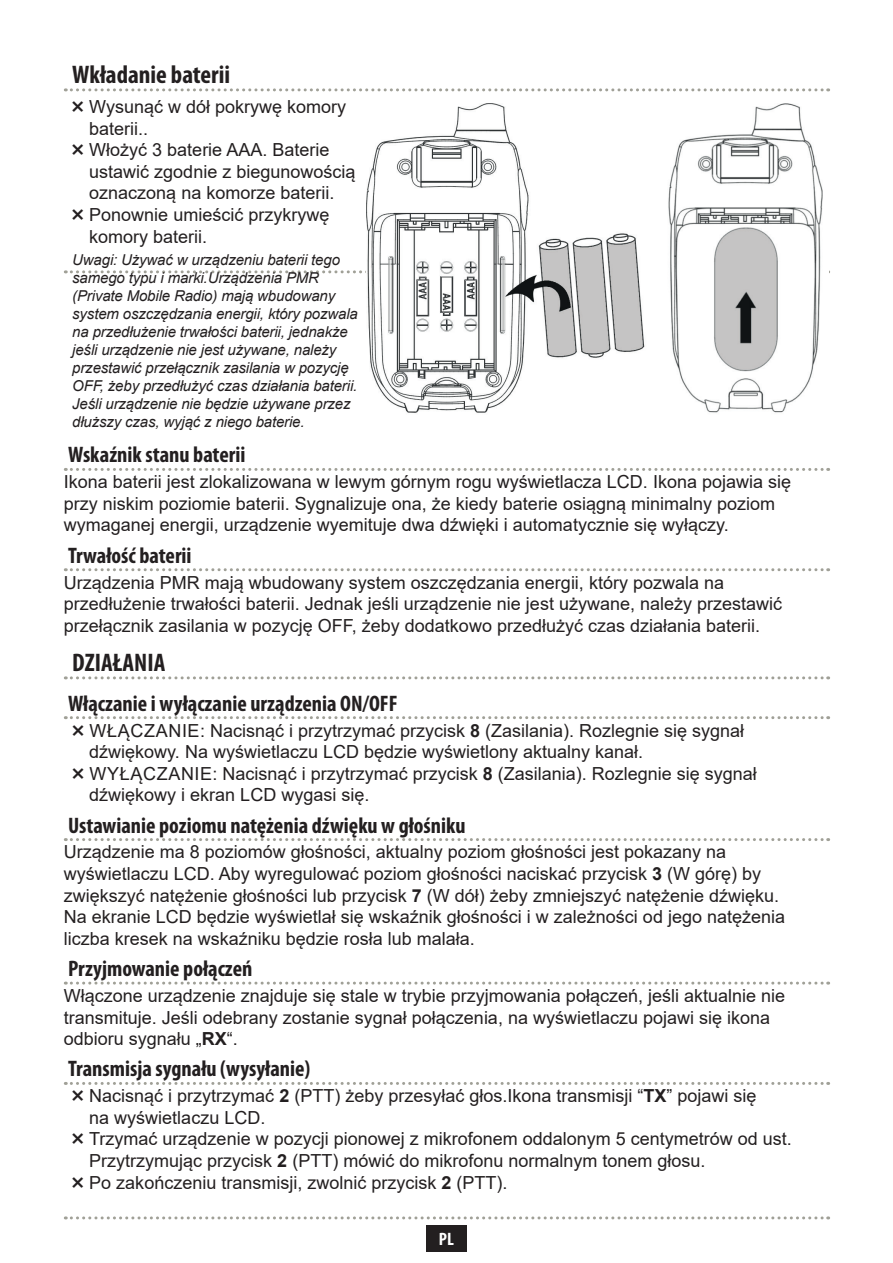
<style>
.page{position:relative;width:893px;height:1263px;background:#fff}
.page>*{position:absolute;margin:0;border:0;box-sizing:border-box;transform-origin:0 0}
.t1{font:700 condensed 25.5px "Myriad Pro";color:#231f20}
.t2{font:700 condensed 22.5px "Myriad Pro";color:#231f20}
.t3{font:18px/21.6px "Arial";color:#231f20}
.t4{font:700 condensed 18px "Myriad Pro";color:#fff}
.t5{font:italic 15px/18px "Arial";letter-spacing:-.01em;color:#231f20}
.s1{font-weight:700}
</style>
<div class="page">
<div style="left:426px;top:1225px;width:41px;height:27px;background:#231f20"></div>
<svg style="left:65px;top:88px;width:764px;height:3px"></svg>
<svg style="left:65px;top:270px;width:301px;height:3px"></svg>
<svg style="left:65px;top:468px;width:764px;height:3px"></svg>
<svg style="left:65px;top:568px;width:764px;height:3px"></svg>
<svg style="left:65px;top:676px;width:764px;height:3px"></svg>
<svg style="left:65px;top:838px;width:764px;height:3px"></svg>
<svg style="left:65px;top:981px;width:764px;height:3px"></svg>
<svg style="left:65px;top:1216px;width:764px;height:3px"></svg>
<img style="left:366px;top:103px;width:457px;height:310px">
<svg style="left:65px;top:716px;width:764px;height:4px"></svg>
<svg style="left:65px;top:1082px;width:764px;height:3px"></svg>
<h1 class="t1" style="left:72px;top:58px;width:159px">Wkładanie baterii</h1>
<p class="t3" style="left:89px;top:96px;width:268px">Wysunąć w dół pokrywę komory baterii..<br>Włożyć 3 baterie AAA. Baterie ustawić zgodnie z biegunowością oznaczoną na komorze baterii.<br>Ponownie umieścić przykrywę komory baterii.</p>
<p class="t5" style="left:72px;top:251px;width:287px">Uwagi: Używać w urządzeniu baterii tego samego typu i marki.Urządzenia PMR (Private Mobile Radio) mają wbudowany system oszczędzania energii, który pozwala na przedłużenie trwałości baterii, jednakże jeśli urządzenie nie jest używane, należy przestawić przełącznik zasilania w pozycję OFF, żeby przedłużyć czas działania baterii.<br>Jeśli urządzenie nie będzie używane przez dłuższy czas, wyjąć z niego baterie.</p>
<p class="t2" style="left:68px;top:441px;width:179px">Wskaźnik stanu baterii</p>
<p class="t3" style="left:64px;top:471px;width:729px">Ikona baterii jest zlokalizowana w lewym górnym rogu wyświetlacza LCD. Ikona pojawia się przy niskim poziomie baterii. Sygnalizuje ona, że kiedy baterie osiągną minimalny poziom wymaganej energii, urządzenie wyemituje dwa dźwięki i automatycznie się wyłączy.</p>
<p class="t2" style="left:68px;top:541px;width:125px">Trwałość baterii</p>
<p class="t3" style="left:64px;top:571px;width:720px">Urządzenia PMR mają wbudowany system oszczędzania energii, który pozwala na przedłużenie trwałości baterii. Jednak jeśli urządzenie nie jest używane, należy przestawić przełącznik zasilania w pozycję OFF, żeby dodatkowo przedłużyć czas działania baterii.</p>
<h1 class="t1" style="left:72px;top:646px;width:95px">DZIAŁANIA</h1>
<p class="t2" style="left:68px;top:689px;width:331px">Włączanie i wyłączanie urządzenia ON/OFF</p>
<p class="t3" style="left:89px;top:719px;width:669px">WŁĄCZANIE: Nacisnąć i przytrzymać przycisk <span class="s1">8</span> (Zasilania). Rozlegnie się sygnał dźwiękowy. Na wyświetlaczu LCD będzie wyświetlony aktualny kanał.<br>WYŁĄCZANIE: Nacisnąć i przytrzymać przycisk <span class="s1">8</span> (Zasilania). Rozlegnie się sygnał dźwiękowy i ekran LCD wygasi się.</p>
<p class="t2" style="left:68px;top:811px;width:399px">Ustawianie poziomu natężenia dźwięku w głośniku</p>
<p class="t3" style="left:64px;top:841px;width:723px">Urządzenie ma 8 poziomów głośności, aktualny poziom głośności jest pokazany na wyświetlaczu LCD. Aby wyregulować poziom głośności naciskać przycisk <span class="s1">3</span> (W górę) by zwiększyć natężenie głośności lub przycisk <span class="s1">7</span> (W dół) żeby zmniejszyć natężenie dźwięku.<br>Na ekranie LCD będzie wyświetlał się wskaźnik głośności i w zależności od jego natężenia liczba kresek na wskaźniku będzie rosła lub malała.</p>
<p class="t2" style="left:68px;top:954px;width:186px">Przyjmowanie połączeń</p>
<p class="t3" style="left:64px;top:985px;width:723px">Włączone urządzenie znajduje się stale w trybie przyjmowania połączeń, jeśli aktualnie nie transmituje. Jeśli odebrany zostanie sygnał połączenia, na wyświetlaczu pojawi się ikona odbioru sygnału „<span class="s1">RX</span>“.</p>
<p class="t2" style="left:68px;top:1055px;width:244px">Transmisja sygnału (wysyłanie)</p>
<p class="t3" style="left:89px;top:1085px;width:704px">Nacisnąć i przytrzymać <span class="s1">2</span> (PTT) żeby przesyłać głos.Ikona transmisji “<span class="s1">TX</span>” pojawi się<br>na wyświetlaczu LCD.<br>Trzymać urządzenie w pozycji pionowej z mikrofonem oddalonym 5 centymetrów od ust.<br>Przytrzymując przycisk <span class="s1">2</span> (PTT) mówić do mikrofonu normalnym tonem głosu.<br>Po zakończeniu transmisji, zwolnić przycisk <span class="s1">2</span> (PTT).</p>
<p class="t4" style="left:439px;top:1227px;width:17px">PL</p>
</div>
